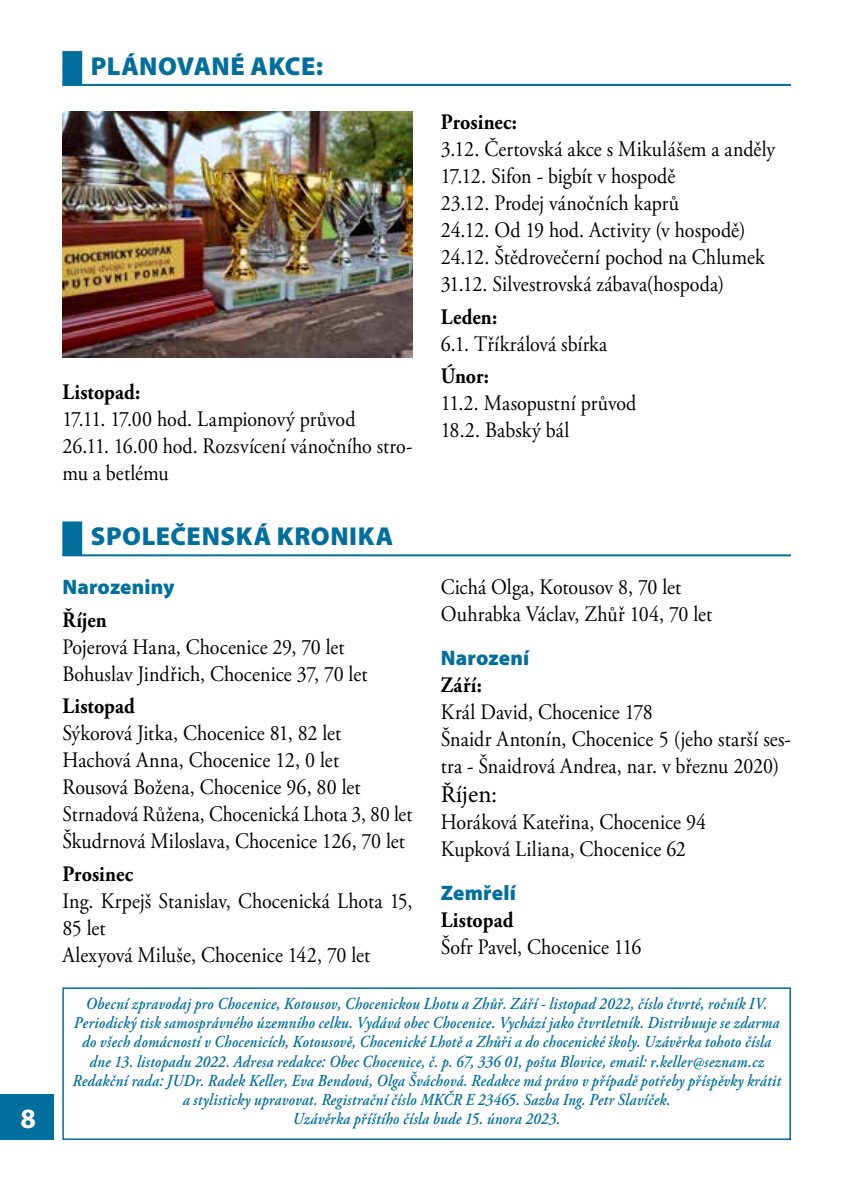
<style>
.page{position:relative;width:842px;height:1191px;background:#fff}
.page>*{position:absolute;margin:0;border:0;box-sizing:border-box;transform-origin:0 0}
.t1{font:700 28px "Myriad Pro";color:#fff}
.t2{font:900 26px "Myriad Pro";letter-spacing:.02em;color:#006f9e}
.t3{font:24px "Minion Pro";color:#000}
.t4{font:22px/27px "Adobe Garamond Pro";letter-spacing:.005em;color:#000;scale:.9 1}
.t5{font:700 22px "Adobe Garamond Pro";letter-spacing:.005em;color:#000;scale:.9 1}
.t6{font:900 21px "Myriad Pro";letter-spacing:.005em;color:#006f9e}
.t7{font:italic 600 16.8px/19.2px "Adobe Garamond Pro";letter-spacing:.02em;color:#006f9e;text-align:center;scale:.88 1}
</style>
<div class="page">
<div style="left:0;top:1094px;width:54px;height:46px;background:#006f9e"></div>
<div style="left:62px;top:51px;width:20px;height:34px;background:#006f9e"></div>
<hr style="left:62px;top:84px;width:729px;height:2px;background:#006f9e">
<div style="left:62px;top:521px;width:20px;height:34px;background:#006f9e"></div>
<hr style="left:62px;top:554px;width:729px;height:2px;background:#006f9e">
<div style="left:62px;top:987px;width:729px;height:153px;border:2px solid #006f9e"></div>
<img style="left:62px;top:111px;width:350px;height:247px">
<p class="t1" style="left:21px;top:1100px;width:17px">8</p>
<p class="t2" style="left:91px;top:49px;width:234px">PLÁNOVANÉ AKCE:</p>
<p class="t5" style="left:62px;top:379px;width:88px">Listopad:</p>
<p class="t4" style="left:62px;top:406px;width:390px">17.11. 17.00 hod. Lampionový průvod<br>26.11. 16.00 hod. Rozsvícení vánočního stro&shy;mu a betlému</p>
<p class="t2" style="left:91px;top:519px;width:304px">SPOLEČENSKÁ KRONIKA</p>
<p class="t6" style="left:62px;top:573px;width:114px">NAROZENINY</p>
<p class="t5" style="left:62px;top:607px;width:51px">Říjen</p>
<p class="t4" style="left:62px;top:634px;width:341px">Pojerová Hana, Chocenice 29, 70 let<br>Bohuslav Jindřich, Chocenice 37, 70 let</p>
<p class="t5" style="left:62px;top:693px;width:82px">Listopad</p>
<p class="t4" style="left:62px;top:720px;width:390px">Sýkorová Jitka, Chocenice 81, 82 let Hachová Anna, Chocenice 12, 0 let<br>Rousová Božena, Chocenice 96, 80 let Strnadová Růžena, Chocenická Lhota 3, 80 let Škudrnová Miloslava, Chocenice 126, 70 let</p>
<p class="t5" style="left:62px;top:861px;width:80px">Prosinec</p>
<p class="t4" style="left:62px;top:888px;width:390px">Ing. Krpejš Stanislav, Chocenická Lhota 15,<br>85 let<br>Alexyová Miluše, Chocenice 142, 70 let</p>
<p class="t5" style="left:441px;top:109px;width:86px">Prosinec:</p>
<p class="t4" style="left:441px;top:136px;width:373px">3.12. Čertovská akce s Mikulášem a anděly 17.12. Sifon - bigbít v hospodě<br>23.12. Prodej vánočních kaprů<br>24.12. Od 19 hod. Activity (v hospodě)<br>24.12. Štědrovečerní pochod na Chlumek 31.12. Silvestrovská zábava(hospoda)</p>
<p class="t5" style="left:441px;top:304px;width:64px">Leden:</p>
<p class="t4" style="left:441px;top:331px;width:186px">6.1. Tříkrálová sbírka</p>
<p class="t5" style="left:441px;top:364px;width:55px">Únor:</p>
<p class="t4" style="left:441px;top:391px;width:219px">11.2. Masopustní průvod<br>18.2. Babský bál</p>
<p class="t4" style="left:441px;top:574px;width:303px">Cichá Olga, Kotousov 8, 70 let<br>Ouhrabka Václav, Zhůř 104, 70 let</p>
<p class="t6" style="left:441px;top:644px;width:90px">NAROZENÍ</p>
<p class="t5" style="left:441px;top:672px;width:47px">Září:</p>
<p class="t4" style="left:441px;top:699px;width:390px">Král David, Chocenice 178<br>Šnaidr Antonín, Chocenice 5 (jeho starší ses&shy;tra - Šnaidrová Andrea, nar. v březnu 2020)</p>
<p class="t3" style="left:441px;top:778px;width:58px">Říjen:</p>
<p class="t4" style="left:441px;top:809px;width:296px">Horáková Kateřina, Chocenice 94<br>Kupková Liliana, Chocenice 62</p>
<p class="t6" style="left:441px;top:878px;width:76px">ZEMŘELÍ</p>
<p class="t5" style="left:441px;top:907px;width:82px">Listopad</p>
<p class="t4" style="left:441px;top:934px;width:224px">Šofr Pavel, Chocenice 116</p>
<p class="t7" style="left:72px;top:994px;width:806px">Obecní zpravodaj pro Chocenice, Kotousov, Chocenickou Lhotu a Zhůř. Září - listopad 2022, číslo čtvrté, ročník IV.<br>Periodický tisk samosprávného územního celku. Vydává obec Chocenice. Vychází jako čtvrtletník. Distribuuje se zdarma do všech domácností v Chocenicích, Kotousově, Chocenické Lhotě a Zhůři a do chocenické školy. Uzávěrka tohoto čísla dne 13. listopadu 2022. Adresa redakce: Obec Chocenice, č. p. 67, 336 01, pošta Blovice, email: r.keller@seznam.cz Redakční rada: JUDr. Radek Keller, Eva Bendová, Olga Šváchová. Redakce má právo v případě potřeby příspěvky krátit a stylisticky upravovat. Registrační číslo MKČR E 23465. Sazba Ing. Petr Slavíček.<br>Uzávěrka příštího čísla bude 15. února 2023.</p>
</div>
